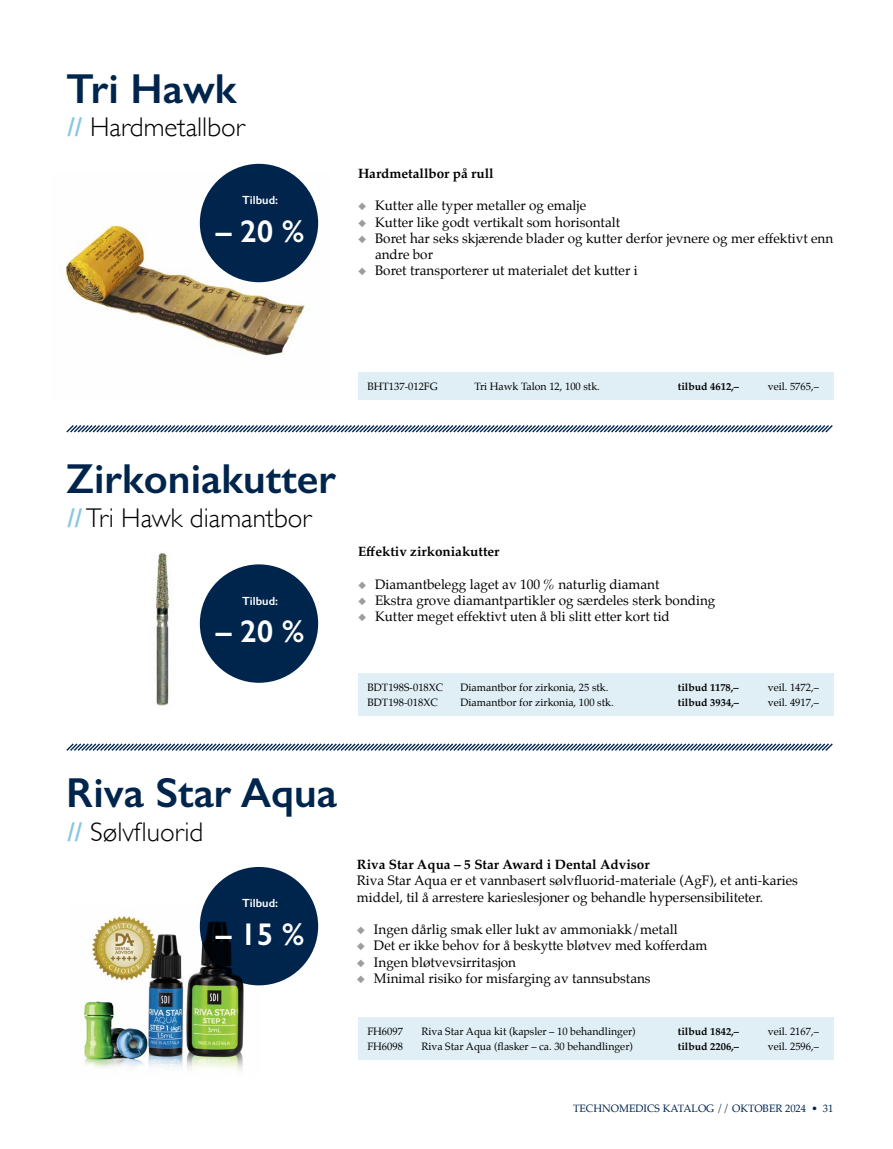
<style>
.page{position:relative;width:893px;height:1149px;background:#fff}
.page>*{position:absolute;margin:0;border:0;box-sizing:border-box;transform-origin:0 0}
.t1{font:600 42px "Gill Sans";color:#00254d}
.t2{font:600 31.5px "Gill Sans";color:#fff}
.t3{font:300 27px "Gill Sans";color:#000}
.t4{font:13.5px/16.2px "Palatino";color:#000}
.t5{font:700 13.5px "Palatino";color:#000}
.t6{font:600 11.85px "Gill Sans";color:#fff}
.t7{font:10.5px "Palatino";color:#000}
.t8{font:700 10.5px "Palatino";color:#000}
.t9{font:10.5px "Palatino";color:#00254d}
.s1{font-weight:600;color:#87c8de}
.s2{color:#9d9d9c}
</style>
<div class="page">
<svg style="left:66px;top:425px;width:767px;height:8px"></svg>
<svg style="left:66px;top:743px;width:767px;height:8px"></svg>
<div style="left:358px;top:372px;width:475px;height:27px;background:#e0eff6"></div>
<div style="left:358px;top:673px;width:475px;height:42px;background:#e0eff6"></div>
<div style="left:358px;top:1017px;width:475px;height:42px;background:#e0eff6"></div>
<img style="left:61px;top:174px;width:258px;height:182px">
<img style="left:149px;top:553px;width:21px;height:153px">
<div style="left:200px;top:164px;width:118px;height:118px;background:#00254d;border-radius:50%"></div>
<div style="left:200px;top:564px;width:118px;height:118px;background:#00254d;border-radius:50%"></div>
<img style="left:83px;top:907px;width:177px;height:165px">
<div style="left:200px;top:866px;width:118px;height:119px;background:#00254d;border-radius:50%"></div>
<h1 class="t1" style="left:66px;top:63px;width:172px">Tri Hawk</h1>
<h3 class="t3" style="left:67px;top:106px;width:179px"><span class="s1">//</span> Hardmetallbor</h3>
<p class="t6" style="left:242px;top:193px;width:38px">Tilbud:</p>
<h2 class="t2" style="left:216px;top:212px;width:90px">– 20 %</h2>
<p class="t5" style="left:358px;top:162px;width:137px">Hardmetallbor på rull</p>
<p class="t4" style="left:358px;top:197px;width:230px"><span class="s2">◆</span> Kutter alle typer metaller og emalje</p>
<p class="t4" style="left:358px;top:214px;width:264px"><span class="s2">◆</span> Kutter like godt vertikalt som horisontalt</p>
<p class="t4" style="left:375px;top:230px;width:460px;text-indent:-17px"><span class="s2">◆</span> Boret har seks skjærende blader og kutter derfor jevnere og mer effektivt enn andre bor</p>
<p class="t4" style="left:358px;top:262px;width:281px"><span class="s2">◆</span> Boret transporterer ut materialet det kutter i</p>
<p class="t7" style="left:367px;top:377px;width:72px">BHT137-012FG</p>
<p class="t7" style="left:475px;top:377px;width:127px">Tri Hawk Talon 12, 100 stk.</p>
<p class="t8" style="left:678px;top:377px;width:63px">tilbud 4612,–</p>
<p class="t7" style="left:768px;top:377px;width:53px">veil. 5765,–</p>
<h1 class="t1" style="left:66px;top:453px;width:271px">Zirkoniakutter</h1>
<h3 class="t3" style="left:67px;top:496px;width:246px"><span class="s1">//</span> Tri Hawk diamantbor</h3>
<p class="t6" style="left:242px;top:593px;width:38px">Tilbud:</p>
<h2 class="t2" style="left:216px;top:612px;width:90px">– 20 %</h2>
<p class="t5" style="left:358px;top:540px;width:143px">Effektiv zirkoniakutter</p>
<p class="t4" style="left:358px;top:575px;width:303px"><span class="s2">◆</span> Diamantbelegg laget av 100 % naturlig diamant</p>
<p class="t4" style="left:358px;top:592px;width:359px"><span class="s2">◆</span> Ekstra grove diamantpartikler og særdeles sterk bonding</p>
<p class="t4" style="left:358px;top:608px;width:313px"><span class="s2">◆</span> Kutter meget effektivt uten å bli slitt etter kort tid</p>
<p class="t7" style="left:367px;top:679px;width:77px">BDT198S-018XC</p>
<p class="t7" style="left:460px;top:679px;width:149px">Diamantbor for zirkonia, 25 stk.</p>
<p class="t8" style="left:678px;top:678px;width:62px">tilbud 1178,–</p>
<p class="t7" style="left:768px;top:679px;width:53px">veil. 1472,–</p>
<p class="t7" style="left:367px;top:694px;width:72px">BDT198-018XC</p>
<p class="t7" style="left:460px;top:694px;width:155px">Diamantbor for zirkonia, 100 stk.</p>
<p class="t8" style="left:678px;top:693px;width:63px">tilbud 3934,–</p>
<p class="t7" style="left:768px;top:694px;width:53px">veil. 4917,–</p>
<h1 class="t1" style="left:66px;top:767px;width:272px">Riva Star Aqua</h1>
<h3 class="t3" style="left:67px;top:810px;width:137px"><span class="s1">//</span> Sølvfluorid</h3>
<p class="t6" style="left:242px;top:895px;width:38px">Tilbud:</p>
<h2 class="t2" style="left:216px;top:914px;width:90px">– 15 %</h2>
<p class="t5" style="left:357px;top:852px;width:294px">Riva Star Aqua – 5 Star Award i Dental Advisor</p>
<p class="t4" style="left:357px;top:872px;width:442px">Riva Star Aqua er et vannbasert sølvfluorid-materiale (AgF), et anti-karies middel, til å arrestere karieslesjoner og behandle hypersensibiliteter.</p>
<p class="t4" style="left:357px;top:921px;width:322px"><span class="s2">◆</span> Ingen dårlig smak eller lukt av ammoniakk/metall</p>
<p class="t4" style="left:357px;top:937px;width:352px"><span class="s2">◆</span> Det er ikke behov for å beskytte bløtvev med kofferdam</p>
<p class="t4" style="left:357px;top:953px;width:161px"><span class="s2">◆</span> Ingen bløtvevsirritasjon</p>
<p class="t4" style="left:357px;top:969px;width:295px"><span class="s2">◆</span> Minimal risiko for misfarging av tannsubstans</p>
<p class="t7" style="left:367px;top:1022px;width:37px">FH6097</p>
<p class="t7" style="left:421px;top:1022px;width:216px">Riva Star Aqua kit (kapsler – 10 behandlinger)</p>
<p class="t8" style="left:678px;top:1022px;width:63px">tilbud 1842,–</p>
<p class="t7" style="left:768px;top:1022px;width:53px">veil. 2167,–</p>
<p class="t7" style="left:367px;top:1037px;width:37px">FH6098</p>
<p class="t7" style="left:421px;top:1037px;width:213px">Riva Star Aqua (flasker – ca. 30 behandlinger)</p>
<p class="t8" style="left:678px;top:1037px;width:63px">tilbud 2206,–</p>
<p class="t7" style="left:768px;top:1037px;width:53px">veil. 2596,–</p>
<p class="t9" style="left:573px;top:1099px;width:262px">TECHNOMEDICS KATALOG // OKTOBER 2024 • 31</p>
</div>
